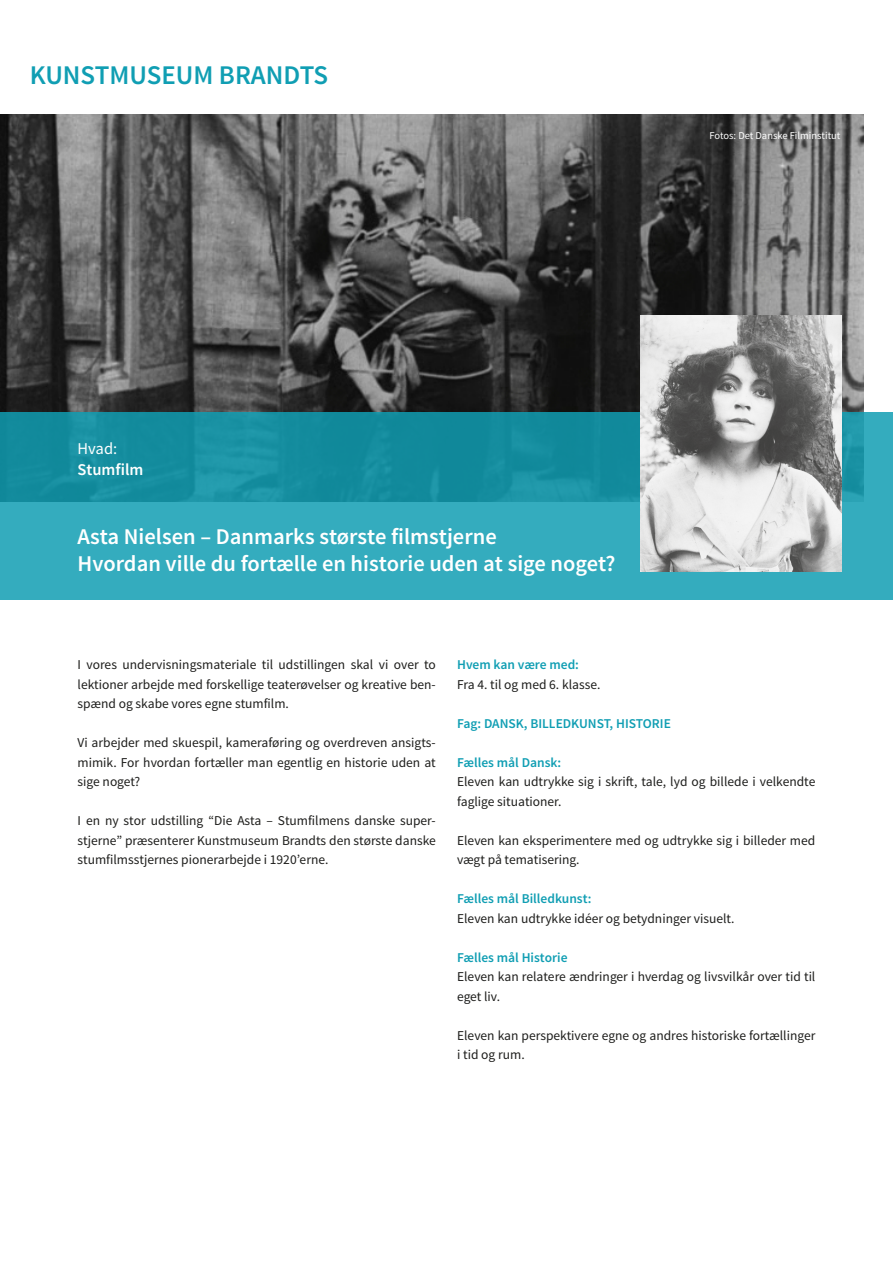
<style>
.page{position:relative;width:893px;height:1263px;background:#fff}
.page>*{position:absolute;margin:0;border:0;box-sizing:border-box;transform-origin:0 0}
.t1{font:600 27px "Source Sans Pro";color:#109eb3}
.t2{font:600 22.5px/27px "Source Sans Pro";color:#fff}
.t3{font:600 16.5px "Source Sans Pro";color:#fff}
.t4{font:16.5px "Source Sans Pro";color:#fff}
.t5{font:13.5px/19.5px "Source Sans Pro";color:#1d1d1b}
.t6{font:600 13.5px "Source Sans Pro";color:#109eb3}
.t7{font:10.5px "Source Sans Pro";color:#fff}
</style>
<div class="page">
<img style="left:0;top:115px;width:863px;height:297px">
<svg style="left:0;top:412px;width:893px;height:188px;background:#269eb0"></svg>
<img style="left:641px;top:316px;width:201px;height:255px">
<h1 class="t1" style="left:30px;top:58px;width:300px">KUNSTMUSEUM BRANDTS</h1>
<p class="t7" style="left:709px;top:129px;width:133px">Fotos: Det Danske Filminstitut</p>
<p class="t4" style="left:78px;top:438px;width:41px">Hvad:</p>
<p class="t3" style="left:78px;top:459px;width:67px">Stumfilm</p>
<h2 class="t2" style="left:78px;top:524px;width:539px">Asta Nielsen – Danmarks største filmstjerne<br>Hvordan ville du fortælle en historie uden at sige noget?</h2>
<p class="t5" style="left:78px;top:655px;width:360px;text-align:justify">I vores undervisningsmateriale til udstillingen skal vi over to lektioner arbejde med forskellige teaterøvelser og kreative ben&shy;spænd og skabe vores egne stumfilm.</p>
<p class="t5" style="left:78px;top:733px;width:360px;text-align:justify">Vi arbejder med skuespil, kameraføring og overdreven ansigts&shy;mimik. For hvordan fortæller man egentlig en historie uden at sige noget?</p>
<p class="t5" style="left:78px;top:811px;width:360px;text-align:justify">I en ny stor udstilling “Die Asta – Stumfilmens danske super&shy;stjerne” præsenterer Kunstmuseum Brandts den største danske stumfilmsstjernes pionerarbejde i 1920’erne.</p>
<p class="t6" style="left:457px;top:656px;width:123px">Hvem kan være med:</p>
<p class="t5" style="left:457px;top:675px;width:145px">Fra 4. til og med 6. klasse.</p>
<p class="t6" style="left:457px;top:715px;width:215px">Fag: DANSK, BILLEDKUNST, HISTORIE</p>
<p class="t6" style="left:457px;top:754px;width:106px">Fælles mål Dansk:</p>
<p class="t5" style="left:457px;top:772px;width:360px">Eleven kan udtrykke sig i skrift, tale, lyd og billede i velkendte faglige situationer.</p>
<p class="t5" style="left:457px;top:831px;width:360px">Eleven kan eksperimentere med og udtrykke sig i billeder med vægt på tematisering.</p>
<p class="t6" style="left:457px;top:890px;width:136px">Fælles mål Billedkunst:</p>
<p class="t5" style="left:457px;top:909px;width:279px">Eleven kan udtrykke idéer og betydninger visuelt.</p>
<p class="t6" style="left:457px;top:949px;width:112px">Fælles mål Historie</p>
<p class="t5" style="left:457px;top:967px;width:360px">Eleven kan relatere ændringer i hverdag og livsvilkår over tid til eget liv.</p>
<p class="t5" style="left:457px;top:1026px;width:360px">Eleven kan perspektivere egne og andres historiske fortællinger i tid og rum.</p>
</div>
